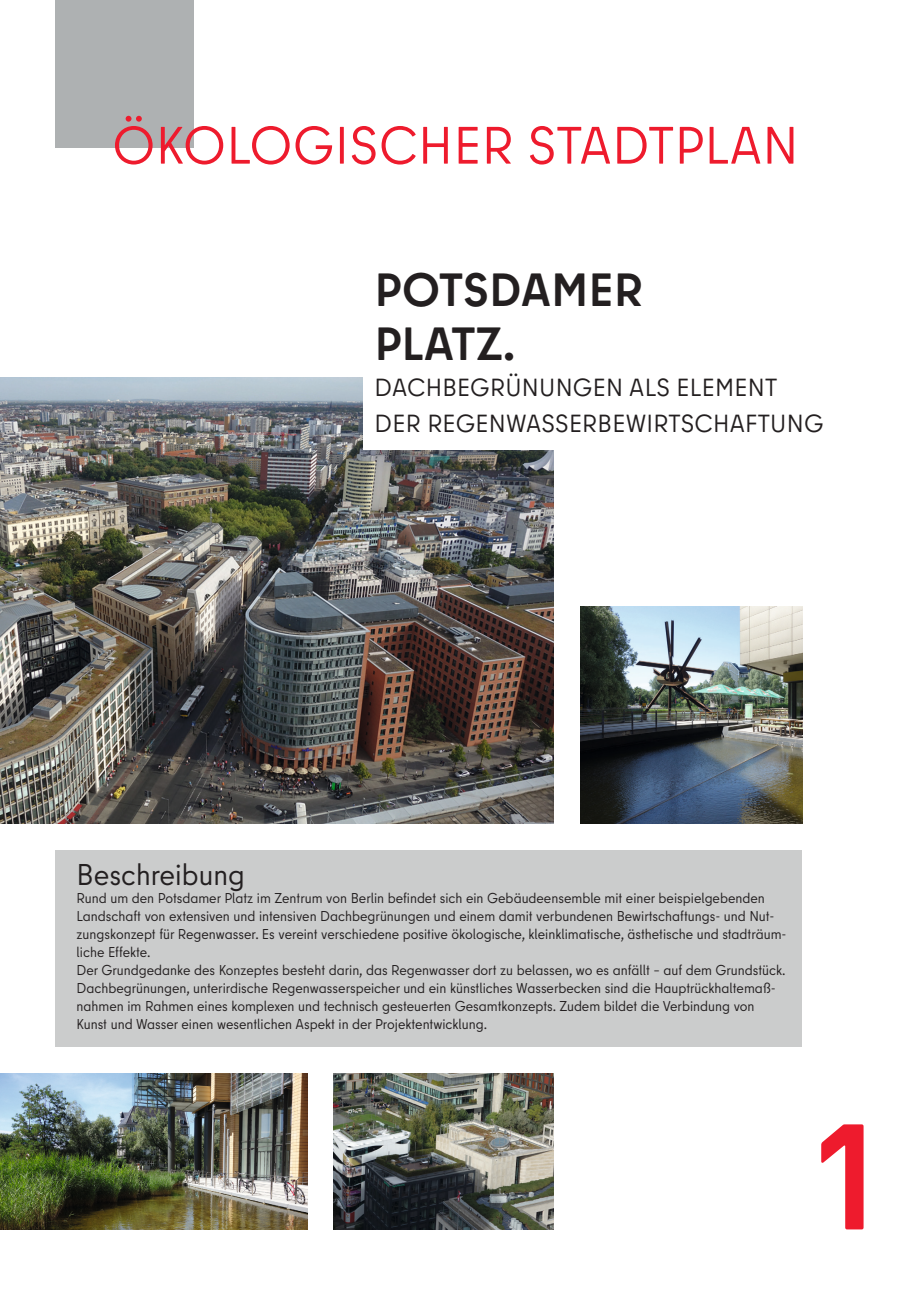
<style>
.page{position:relative;width:919px;height:1289px;background:#fff}
.page>*{position:absolute;margin:0;border:0;box-sizing:border-box;transform-origin:0 0}
.t1{font:700 150px "Berlin Type";color:#ee1b2d}
.t2{font:52.5px "Berlin Type";letter-spacing:.01em;color:#ee1b2d}
.t3{font:700 46.5px/54px "Berlin Type";letter-spacing:.01em;color:#231f20}
.t4{font:30px "Berlin Type";color:#231f20}
.t5{font:24.75px/36px "Berlin Type";letter-spacing:.01em;color:#231f20}
.t6{font:14.25px/18px "Berlin Type";color:#231f20}
</style>
<div class="page">
<div style="left:55px;top:0;width:139px;height:147px;background:#aeb1b2"></div>
<div style="left:55px;top:849px;width:746px;height:197px;background:#cbcccc"></div>
<img style="left:0;top:377px;width:553px;height:446px">
<img style="left:333px;top:1073px;width:220px;height:156px">
<img style="left:0;top:1073px;width:308px;height:156px">
<img style="left:580px;top:606px;width:222px;height:217px">
<div style="left:363px;top:375px;width:465px;height:74px;background:#fff"></div>
<h2 class="t2" style="left:112px;top:113px;width:687px">ÖKOLOGISCHER STADTPLAN</h2>
<h3 class="t3" style="left:374px;top:263px;width:270px">POTSDAMER<br>PLATZ.</h3>
<h3 class="t5" style="left:374px;top:370px;width:450px">DACHBEGRÜNUNGEN ALS ELEMENT<br>DER REGENWASSERBEWIRTSCHAFTUNG</h3>
<h3 class="t4" style="left:77px;top:856px;width:170px">Beschreibung</h3>
<p class="t6" style="left:77px;top:889px;width:711px">Rund um den Potsdamer Platz im Zentrum von Berlin befindet sich ein Gebäudeensemble mit einer beispielgebenden Landschaft von extensiven und intensiven Dachbegrünungen und einem damit verbundenen Bewirtschaftungs- und Nut&shy;zungskonzept für Regenwasser. Es vereint verschiedene positive ökologische, kleinklimatische, ästhetische und stadträum&shy;liche Effekte.<br>Der Grundgedanke des Konzeptes besteht darin, das Regenwasser dort zu belassen, wo es anfällt – auf dem Grundstück.<br>Dachbegrünungen, unterirdische Regenwasserspeicher und ein künstliches Wasserbecken sind die Hauptrückhaltemaß&shy;nahmen im Rahmen eines komplexen und technisch gesteuerten Gesamtkonzepts. Zudem bildet die Verbindung von Kunst und Wasser einen wesentlichen Aspekt in der Projektentwicklung.</p>
<h1 class="t1" style="left:817px;top:1080px;width:60px">1</h1>
</div>
